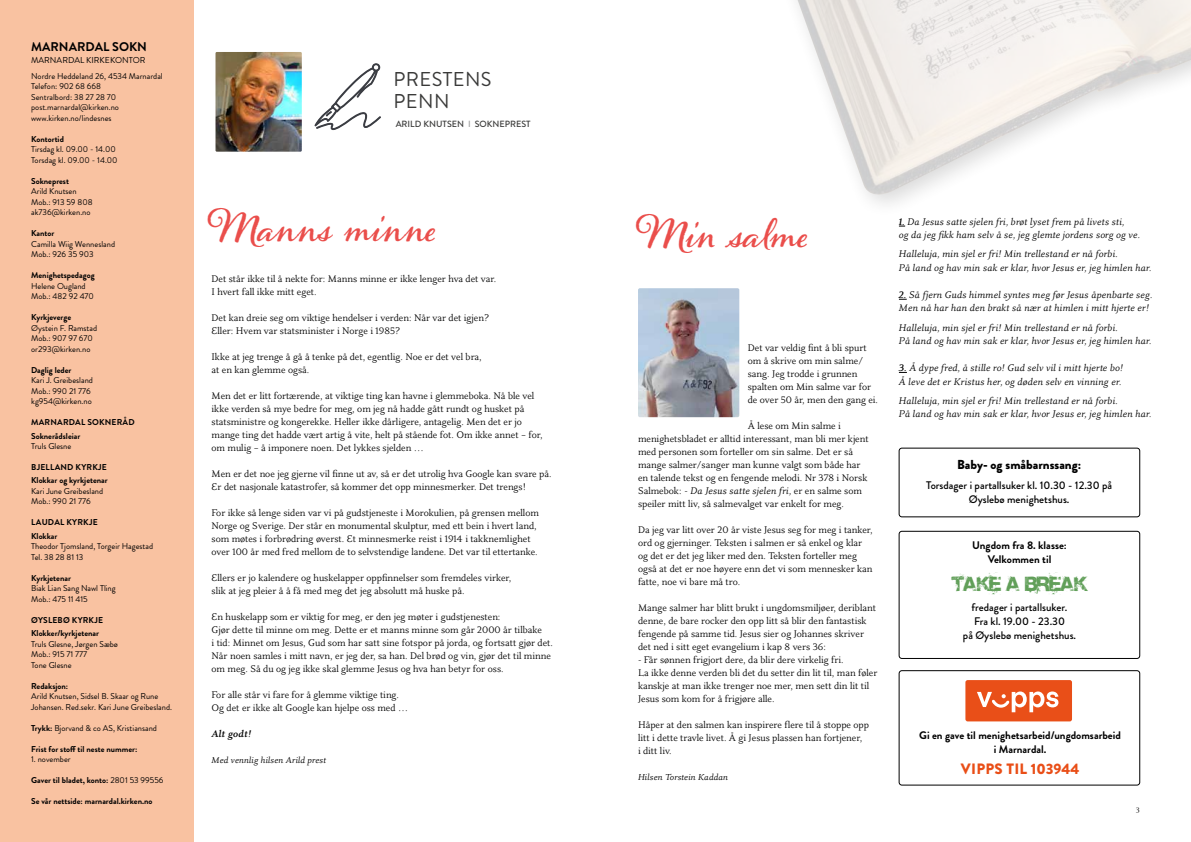
<style>
.page{position:relative;width:1191px;height:842px;background:#fff}
.page>*{position:absolute;margin:0;border:0;box-sizing:border-box;transform-origin:0 0}
.t1{font:700 40px "Alana";letter-spacing:.035em;color:#ea4e4b}
.t2{font:700 40px "Alana";letter-spacing:.005em;color:#ea4e4b}
.t3{font:20px/22px "Brandon Grotesque";letter-spacing:.02em;color:#3a3a39}
.t4{font:18px "Base 03";color:#619f59}
.t5{font:900 15px "Brandon Grotesque";letter-spacing:.015em;color:#e94e17}
.t6{font:900 13px "Brandon Grotesque";color:#000}
.t7{font:700 12.6px "Brandon Grotesque";color:#000}
.t8{font:500 11px/14px "Brandon Grotesque";color:#000;text-align:center}
.t9{font:700 11px/14px "Brandon Grotesque";color:#000;text-align:center}
.t10{font:10px/13px "Eplica";color:#000}
.t11{font:italic 10px/13.5px "Eplica";color:#000}
.t12{font:italic 700 10px "Eplica";color:#000}
.t13{font:italic 9px "Eplica";color:#000}
.t14{font:500 9px "Brandon Grotesque";color:#3a3a39}
.t15{font:8.6px "Brandon Grotesque";color:#000}
.t16{font:8.5px/10.5px "Brandon Grotesque";color:#000}
.t17{font:700 8.5px/13.3px "Brandon Grotesque";color:#000}
.t18{font:8px "Celeste";color:#000}
.s1{font-weight:700}
.s2{font-weight:400}
.s3{color:#9c9c9d}
.s4{font-style:italic}
</style>
<div class="page">
<img style="left:797px;top:0;width:394px;height:201px">
<div style="left:0;top:0;width:193px;height:842px;background:#f9c2a1"></div>
<img style="left:215px;top:52px;width:87px;height:100px">
<svg style="left:314px;top:63px;width:67px;height:67px"></svg>
<div style="left:899px;top:670px;width:241px;height:115px;border:1px solid #000;border-radius:3px"></div>
<svg style="left:965px;top:680px;width:107px;height:41px;background:#ec693a"></svg>
<div style="left:899px;top:531px;width:241px;height:128px;border:1px solid #000;border-radius:3px"></div>
<div style="left:899px;top:448px;width:241px;height:69px;border:1px solid #000;border-radius:3px"></div>
<img style="left:638px;top:288px;width:101px;height:129px">
<p class="t7" style="left:31px;top:38px;width:117px">MARNARDAL SOKN</p>
<p class="t15" style="left:31px;top:54px;width:116px">MARNARDAL KIRKEKONTOR</p>
<p class="t16" style="left:31px;top:71px;width:133px">Nordre Heddeland 26, 4534 Marnardal<br>Telefon: 902 68 668<br>Sentralbord: 38 27 28 70 post.marnardal@kirken.no www.kirken.no/lindesnes</p>
<p class="t17" style="left:31px;top:132px;width:34px">Kontortid</p>
<p class="t16" style="left:31px;top:144px;width:88px">Tirsdag kl. 09.00 - 14.00<br>Torsdag kl. 09.00 - 14.00</p>
<p class="t17" style="left:31px;top:174px;width:39px">Sokneprest</p>
<p class="t16" style="left:31px;top:186px;width:63px">Arild Knutsen<br>Mob.: 913 59 808 ak736@kirken.no</p>
<p class="t17" style="left:31px;top:227px;width:25px">Kantor</p>
<p class="t16" style="left:31px;top:239px;width:85px">Camilla Wiig Wennesland<br>Mob.: 926 35 903</p>
<p class="t17" style="left:31px;top:269px;width:65px">Menighetspedagog</p>
<p class="t16" style="left:31px;top:281px;width:64px">Helene Ougland<br>Mob.: 482 92 470</p>
<p class="t17" style="left:31px;top:311px;width:41px">Kyrkjeverge</p>
<p class="t16" style="left:31px;top:323px;width:67px">Øystein F. Ramstad<br>Mob.: 907 97 670 or293@kirken.no</p>
<p class="t17" style="left:31px;top:363px;width:42px">Daglig leder</p>
<p class="t16" style="left:31px;top:375px;width:63px">Kari J. Greibesland<br>Mob.: 990 21 776 kg954@kirken.no</p>
<p class="t17" style="left:31px;top:416px;width:105px">MARNARDAL SOKNERÅD<br>Soknerådsleiar</p>
<p class="t16" style="left:31px;top:441px;width:42px">Truls Glesne</p>
<p class="t17" style="left:31px;top:461px;width:78px">BJELLAND KYRKJE<br>Klokkar og kyrkjetenar</p>
<p class="t16" style="left:31px;top:486px;width:74px">Kari June Greibesland<br>Mob.: 990 21 776</p>
<p class="t17" style="left:31px;top:516px;width:68px">LAUDAL KYRKJE<br>Klokkar</p>
<p class="t16" style="left:31px;top:541px;width:123px">Theodor Tjomsland, Torgeir Hagestad<br>Tel. 38 28 81 13</p>
<p class="t17" style="left:31px;top:571px;width:41px">Kyrkjetenar</p>
<p class="t16" style="left:31px;top:583px;width:86px">Biak Lian Sang Nawl Tling<br>Mob.: 475 11 415</p>
<p class="t17" style="left:31px;top:613px;width:74px">ØYSLEBØ KYRKJE<br>Klokker/kyrkjetenar</p>
<p class="t16" style="left:31px;top:638px;width:88px">Truls Glesne, Jørgen Sæbø<br>Mob.: 915 71 777<br>Tone Glesne</p>
<p class="t17" style="left:31px;top:679px;width:39px">Redaksjon:</p>
<p class="t16" style="left:31px;top:691px;width:142px">Arild Knutsen, Sidsel B. Skaar og Rune<br>Johansen. Red.sekr. Kari June Greibesland.</p>
<p class="t16" style="left:31px;top:722px;width:127px"><span class="s1">Trykk:</span> Bjorvand &amp; co AS, Kristiansand</p>
<p class="t17" style="left:31px;top:742px;width:108px">Frist for stoff til neste nummer:</p>
<p class="t16" style="left:31px;top:754px;width:41px">1. november</p>
<p class="t17" style="left:31px;top:774px;width:134px">Gaver til bladet, konto: <span class="s2">2801 53 99556</span></p>
<p class="t17" style="left:31px;top:795px;width:123px">Se vår nettside: marnardal.kirken.no</p>
<h2 class="t3" style="left:393px;top:68px;width:99px">PRESTENS<br>PENN</h2>
<p class="t14" style="left:396px;top:118px;width:137px">ARILD KNUTSEN <span class="s3">I</span> SOKNEPREST</p>
<h1 class="t1" style="left:210px;top:204px;width:228px">Manns minne</h1>
<p class="t10" style="left:211px;top:273px;width:286px">Det står ikke til å nekte for: Manns minne er ikke lenger hva det var.<br>I hvert fall ikke mitt eget.</p>
<p class="t10" style="left:211px;top:312px;width:279px">Det kan dreie seg om viktige hendelser i verden: Når var det igjen?<br>Eller: Hvem var statsminister i Norge i 1985?</p>
<p class="t10" style="left:211px;top:351px;width:272px">Ikke at jeg trenge å gå å tenke på det, egentlig. Noe er det vel bra, at en kan glemme også.</p>
<p class="t10" style="left:211px;top:390px;width:332px">Men det er litt fortærende, at viktige ting kan havne i glemmeboka. Nå ble vel ikke verden så mye bedre for meg, om jeg nå hadde gått rundt og husket på statsministre og kongerekke. Heller ikke dårligere, antagelig. Men det er jo mange ting det hadde vært artig å vite, helt på stående fot. Om ikke annet – for, om mulig – å imponere noen. Det lykkes sjelden …</p>
<p class="t10" style="left:211px;top:468px;width:341px">Men er det noe jeg gjerne vil finne ut av, så er det utrolig hva Google kan svare på.<br>Er det nasjonale katastrofer, så kommer det opp minnesmerker. Det trengs!</p>
<p class="t10" style="left:211px;top:507px;width:329px">For ikke så lenge siden var vi på gudstjeneste i Morokulien, på grensen mellom Norge og Sverige. Der står en monumental skulptur, med ett bein i hvert land, som møtes i forbrødring øverst. Et minnesmerke reist i 1914 i takknemlighet over 100 år med fred mellom de to selvstendige landene. Det var til ettertanke.</p>
<p class="t10" style="left:211px;top:572px;width:301px">Ellers er jo kalendere og huskelapper oppfinnelser som fremdeles virker, slik at jeg pleier å å få med meg det jeg absolutt må huske på.</p>
<p class="t10" style="left:211px;top:611px;width:343px">En huskelapp som er viktig for meg, er den jeg møter i gudstjenesten:<br>Gjør dette til minne om meg. Dette er et manns minne som går 2000 år tilbake<br>i tid: Minnet om Jesus, Gud som har satt sine fotspor på jorda, og fortsatt gjør det.<br>Når noen samles i mitt navn, er jeg der, sa han. Del brød og vin, gjør det til minne om meg. Så du og jeg ikke skal glemme Jesus og hva han betyr for oss.</p>
<p class="t10" style="left:211px;top:689px;width:198px">For alle står vi fare for å glemme viktige ting.<br>Og det er ikke alt Google kan hjelpe oss med …</p>
<p class="t12" style="left:211px;top:728px;width:42px">Alt godt!</p>
<p class="t13" style="left:211px;top:755px;width:116px">Med vennlig hilsen Arild prest</p>
<h1 class="t2" style="left:638px;top:210px;width:172px">Min salme</h1>
<p class="t10" style="left:748px;top:342px;width:132px">Det var veldig fint å bli spurt om å skrive om min salme/ sang. Jeg trodde i grunnen spalten om Min salme var for de over 50 år, men den gang ei.</p>
<p class="t10" style="left:638px;top:420px;width:232px;text-indent:110px">Å lese om Min salme i menighetsbladet er alltid interessant, man bli mer kjent med personen som forteller om sin salme. Det er så mange salmer/sanger man kunne valgt som både har en talende tekst og en fengende melodi. Nr 378 i Norsk Salmebok: <span class="s4">- Da Jesus satte sjelen fri,</span> er en salme som speiler mitt liv, så salmevalget var enkelt for meg.</p>
<p class="t10" style="left:638px;top:524px;width:236px">Da jeg var litt over 20 år viste Jesus seg for meg i tanker, ord og gjerninger. Teksten i salmen er så enkel og klar og det er det jeg liker med den. Teksten forteller meg også at det er noe høyere enn det vi som mennesker kan fatte, noe vi bare må tro.</p>
<p class="t10" style="left:638px;top:602px;width:239px">Mange salmer har blitt brukt i ungdomsmiljøer, deriblant denne, de bare rocker den opp litt så blir den fantastisk fengende på samme tid. Jesus sier og Johannes skriver det ned i sitt eget evangelium i kap 8 vers 36:</p>
<p class="t10" style="left:638px;top:654px;width:241px">- Får sønnen frigjort dere, da blir dere virkelig fri.<br>La ikke denne verden bli det du setter din lit til, man føler kanskje at man ikke trenger noe mer, men sett din lit til Jesus som kom for å frigjøre alle.</p>
<p class="t10" style="left:638px;top:719px;width:232px">Håper at den salmen kan inspirere flere til å stoppe opp litt i dette travle livet. Å gi Jesus plassen han fortjener,<br>i ditt liv.</p>
<p class="t13" style="left:638px;top:772px;width:92px">Hilsen Torstein Kaddan</p>
<p class="t11" style="left:899px;top:215px;width:243px"><span class="s1">1.</span> Da Jesus satte sjelen fri, brøt lyset frem på livets sti,<br>og da jeg fikk ham selv å se, jeg glemte jordens sorg og ve.</p>
<p class="t11" style="left:899px;top:248px;width:254px">Halleluja, min sjel er fri! Min trellestand er nå forbi.<br>På land og hav min sak er klar, hvor Jesus er, jeg himlen har.</p>
<p class="t11" style="left:899px;top:288px;width:255px"><span class="s1">2.</span> Så fjern Guds himmel syntes meg før Jesus åpenbarte seg.<br>Men nå har han den brakt så nær at himlen i mitt hjerte er!</p>
<p class="t11" style="left:899px;top:321px;width:254px">Halleluja, min sjel er fri! Min trellestand er nå forbi.<br>På land og hav min sak er klar, hvor Jesus er, jeg himlen har.</p>
<p class="t11" style="left:899px;top:361px;width:226px"><span class="s1">3.</span> Å dype fred, å stille ro! Gud selv vil i mitt hjerte bo!<br>Å leve det er Kristus her, og døden selv en vinning er.</p>
<p class="t11" style="left:899px;top:394px;width:254px">Halleluja, min sjel er fri! Min trellestand er nå forbi.<br>På land og hav min sak er klar, hvor Jesus er, jeg himlen har.</p>
<h3 class="t6" style="left:957px;top:455px;width:126px">Baby- og småbarnssang:</h3>
<p class="t8" style="left:926px;top:478px;width:188px">Torsdager i partallsuker kl. 10.30 - 12.30 på<br>Øyslebø menighetshus.</p>
<p class="t9" style="left:972px;top:538px;width:96px">Ungdom fra 8. klasse:<br>Velkommen til</p>
<h3 class="t4" style="left:952px;top:568px;width:136px">TAKE A BREAK</h3>
<p class="t8" style="left:963px;top:600px;width:115px">fredager i partallsuker.<br>Fra kl. 19.00 - 23.30<br>på Øyslebø menighetshus.</p>
<p class="t9" style="left:919px;top:728px;width:203px">Gi en gave til menighetsarbeid/ungdomsarbeid i Marnardal.</p>
<h3 class="t5" style="left:960px;top:758px;width:120px">VIPPS TIL 103944</h3>
<p class="t18" style="left:1136px;top:804px;width:5px">3</p>
</div>
